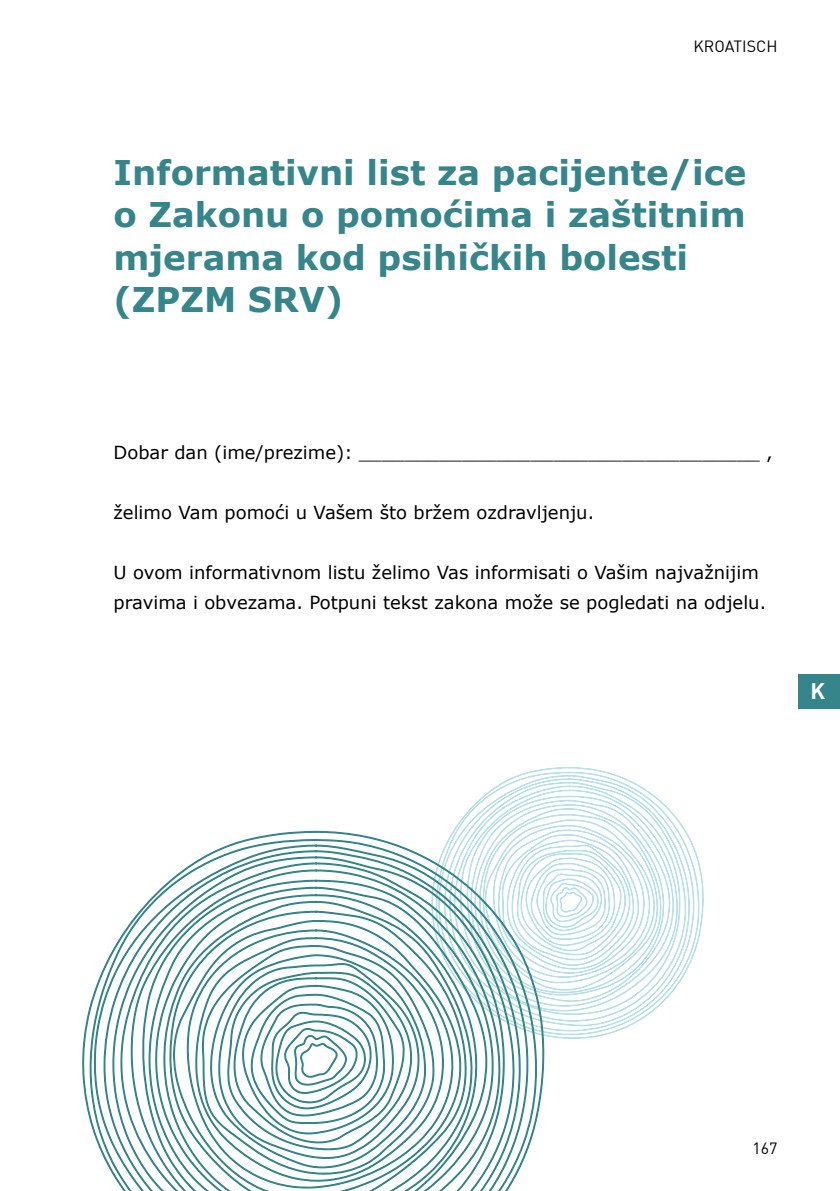
<style>
.page{position:relative;width:840px;height:1191px;background:#fff}
.page>*{position:absolute;margin:0;border:0;box-sizing:border-box;transform-origin:0 0}
.aaa_headline_1_ebene{font:700 34px/42.6px "Verdana";color:#35858a}
.aaa_headline_3_ebene{font:700 22px "DIN";color:#fff}
.Grundtext_Kopie{font:18px/30px "Verdana";color:#000}
.aaa_kolumnentitel{font:16px "DIN";color:#000}
</style>
<div class="page">
<hr style="left:0;top:757px;width:1px;height:360px;background:#b9e1eb">
<svg style="left:533px;top:767px;width:170px;height:272px"></svg>
<svg style="left:519px;top:771px;width:180px;height:264px"></svg>
<svg style="left:511px;top:775px;width:183px;height:256px"></svg>
<svg style="left:503px;top:778px;width:186px;height:248px"></svg>
<svg style="left:498px;top:782px;width:188px;height:240px"></svg>
<svg style="left:454px;top:785px;width:226px;height:230px"></svg>
<svg style="left:459px;top:789px;width:218px;height:222px"></svg>
<svg style="left:466px;top:795px;width:207px;height:211px"></svg>
<svg style="left:470px;top:799px;width:200px;height:203px"></svg>
<svg style="left:474px;top:804px;width:189px;height:191px"></svg>
<svg style="left:82px;top:830px;width:462px;height:290px"></svg>
<svg style="left:89px;top:838px;width:448px;height:312px"></svg>
<svg style="left:93px;top:844px;width:435px;height:324px"></svg>
<svg style="left:103px;top:849px;width:417px;height:329px"></svg>
<svg style="left:112px;top:856px;width:403px;height:335px"></svg>
<svg style="left:120px;top:862px;width:385px;height:329px"></svg>
<svg style="left:130px;top:869px;width:370px;height:322px"></svg>
<svg style="left:142px;top:879px;width:352px;height:312px"></svg>
<svg style="left:148px;top:886px;width:339px;height:305px"></svg>
<svg style="left:154px;top:893px;width:323px;height:298px"></svg>
<svg style="left:163px;top:900px;width:309px;height:291px"></svg>
<svg style="left:168px;top:910px;width:299px;height:281px"></svg>
<svg style="left:172px;top:919px;width:289px;height:272px"></svg>
<svg style="left:187px;top:929px;width:266px;height:260px"></svg>
<svg style="left:194px;top:936px;width:250px;height:246px"></svg>
<svg style="left:201px;top:944px;width:233px;height:231px"></svg>
<svg style="left:209px;top:953px;width:217px;height:216px"></svg>
<svg style="left:217px;top:963px;width:203px;height:196px"></svg>
<div style="left:798px;top:674px;width:41px;height:34px;background:#35858a"></div>
<p class="aaa_kolumnentitel" style="left:693px;top:36px;width:85px">KROATISCH</p>
<p class="aaa_headline_1_ebene" style="left:113px;top:150px;width:634px">Informativni list za pacijente/ice o Zakonu o pomoćima i zaštitnim mjerama kod psihičkih bolesti (ZPZM SRV)</p>
<p class="Grundtext_Kopie" style="left:113px;top:437px;width:660px">Dobar dan (ime/prezime): ___________________________________ ,</p>
<p class="Grundtext_Kopie" style="left:113px;top:497px;width:482px">želimo Vam pomoći u Vašem što bržem ozdravljenju.</p>
<p class="Grundtext_Kopie" style="left:113px;top:557px;width:654px">U ovom informativnom listu želimo Vas informisati o Vašim najvažnijim pravima i obvezama. Potpuni tekst zakona može se pogledati na odjelu.</p>
<p class="aaa_headline_3_ebene" style="left:810px;top:676px;width:16px">K</p>
<p class="aaa_kolumnentitel" style="left:752px;top:1137px;width:27px">167</p>
</div>
